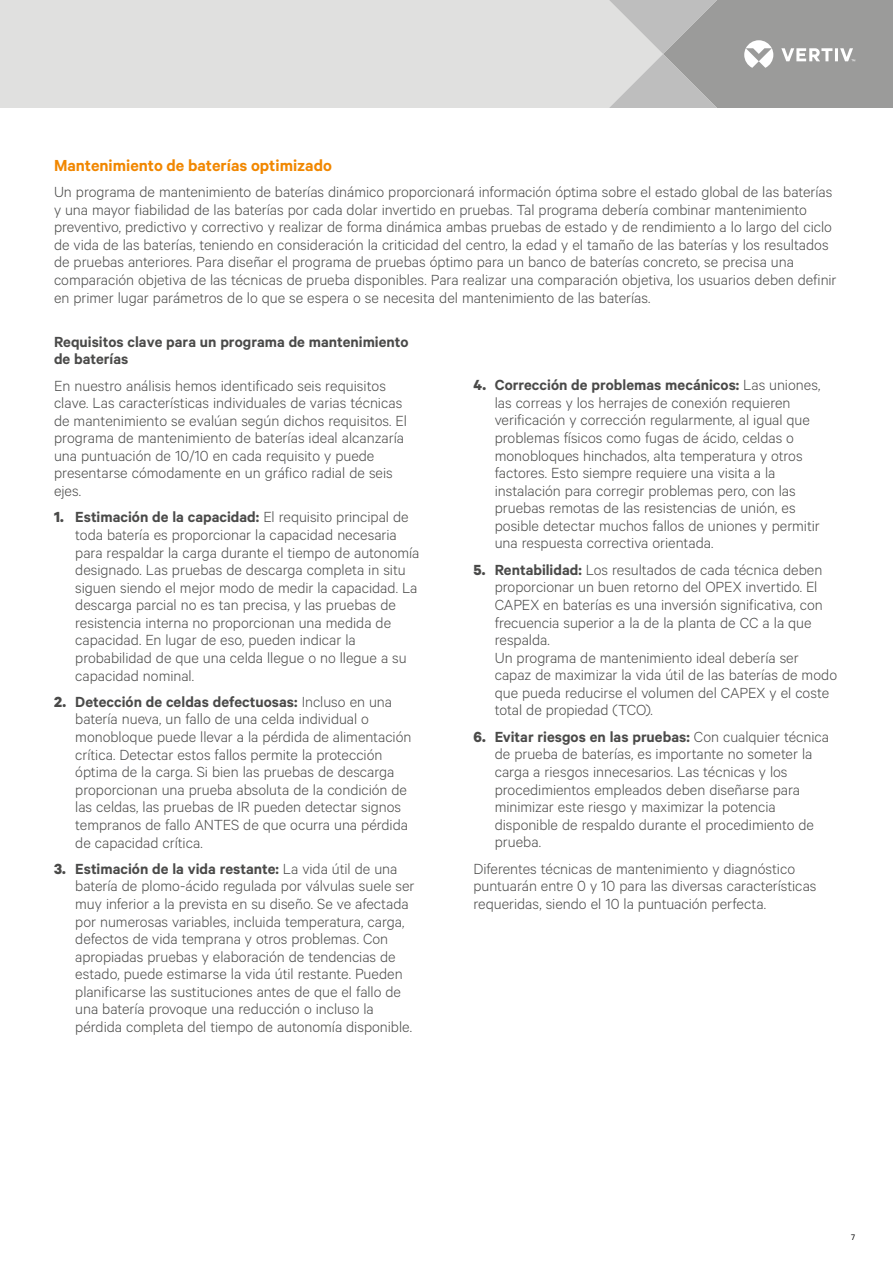
<style>
.page{position:relative;width:893px;height:1263px;background:#fff}
.page>*{position:absolute;margin:0;border:0;box-sizing:border-box;transform-origin:0 0}
.t1{font:600 18px "Calibre";color:#f18700}
.t2{font:300 16.5px/17.5px "Calibre";color:#4a4a49}
.t3{font:600 16.5px/17.5px "Calibre";color:#4a4a49}
.t4{font:9px "Calibre";color:#000}
.s1{font-weight:700}
.s2{font-weight:600}
</style>
<div class="page">
<div style="left:0;top:0;width:588px;height:108px;background:#e0e0df"></div>
<svg style="left:588px;top:0;width:305px;height:108px;background:#afafae"></svg>
<p class="t1" style="left:54px;top:154px;width:279px">Mantenimiento de baterías optimizado</p>
<p class="t2" style="left:54px;top:183px;width:784px">Un programa de mantenimiento de baterías dinámico proporcionará información óptima sobre el estado global de las baterías y una mayor fiabilidad de las baterías por cada dolar invertido en pruebas. Tal programa debería combinar mantenimiento preventivo, predictivo y correctivo y realizar de forma dinámica ambas pruebas de estado y de rendimiento a lo largo del ciclo de vida de las baterías, teniendo en consideración la criticidad del centro, la edad y el tamaño de las baterías y los resultados de pruebas anteriores. Para diseñar el programa de pruebas óptimo para un banco de baterías concreto, se precisa una comparación objetiva de las técnicas de prueba disponibles. Para realizar una comparación objetiva, los usuarios deben definir en primer lugar parámetros de lo que se espera o se necesita del mantenimiento de las baterías.</p>
<p class="t3" style="left:54px;top:332px;width:356px">Requisitos clave para un programa de mantenimiento de baterías</p>
<p class="t2" style="left:54px;top:376px;width:355px">En nuestro análisis hemos identificado seis requisitos clave. Las características individuales de varias técnicas de mantenimiento se evalúan según dichos requisitos. El programa de mantenimiento de baterías ideal alcanzaría una puntuación de 10/10 en cada requisito y puede presentarse cómodamente en un gráfico radial de seis ejes.</p>
<p class="t2" style="left:75px;top:508px;width:346px;text-indent:-21px"><span class="s1">1.</span> <span class="s2">Estimación de la capacidad:</span> El requisito principal de toda batería es proporcionar la capacidad necesaria para respaldar la carga durante el tiempo de autonomía designado. Las pruebas de descarga completa in situ siguen siendo el mejor modo de medir la capacidad. La descarga parcial no es tan precisa, y las pruebas de resistencia interna no proporcionan una medida de capacidad. En lugar de eso, pueden indicar la probabilidad de que una celda llegue o no llegue a su capacidad nominal.</p>
<p class="t2" style="left:75px;top:692px;width:338px;text-indent:-21px"><span class="s1">2.</span> <span class="s2">Detección de celdas defectuosas:</span> Incluso en una batería nueva, un fallo de una celda individual o monobloque puede llevar a la pérdida de alimentación crítica. Detectar estos fallos permite la protección óptima de la carga. Si bien las pruebas de descarga proporcionan una prueba absoluta de la condición de las celdas, las pruebas de IR pueden detectar signos tempranos de fallo ANTES de que ocurra una pérdida de capacidad crítica.</p>
<p class="t2" style="left:75px;top:859px;width:341px;text-indent:-21px"><span class="s1">3.</span> <span class="s2">Estimación de la vida restante:</span> La vida útil de una batería de plomo-ácido regulada por válvulas suele ser muy inferior a la prevista en su diseño. Se ve afectada por numerosas variables, incluida temperatura, carga, defectos de vida temprana y otros problemas. Con apropiadas pruebas y elaboración de tendencias de estado, puede estimarse la vida útil restante. Pueden planificarse las sustituciones antes de que el fallo de una batería provoque una reducción o incluso la pérdida completa del tiempo de autonomía disponible.</p>
<p class="t2" style="left:495px;top:376px;width:327px;text-indent:-21px"><span class="s1">4.</span> <span class="s2">Corrección de problemas mecánicos:</span> Las uniones, las correas y los herrajes de conexión requieren verificación y corrección regularmente, al igual que problemas físicos como fugas de ácido, celdas o monobloques hinchados, alta temperatura y otros factores. Esto siempre requiere una visita a la instalación para corregir problemas pero, con las pruebas remotas de las resistencias de unión, es posible detectar muchos fallos de uniones y permitir una respuesta correctiva orientada.</p>
<p class="t2" style="left:495px;top:560px;width:344px;text-indent:-21px"><span class="s1">5.</span> <span class="s2">Rentabilidad:</span> Los resultados de cada técnica deben proporcionar un buen retorno del OPEX invertido. El CAPEX en baterías es una inversión significativa, con frecuencia superior a la de la planta de CC a la que respalda.<br>Un programa de mantenimiento ideal debería ser capaz de maximizar la vida útil de las baterías de modo que pueda reducirse el volumen del CAPEX y el coste total de propiedad (TCO).</p>
<p class="t2" style="left:495px;top:727px;width:336px;text-indent:-21px"><span class="s1">6.</span> <span class="s2">Evitar riesgos en las pruebas:</span> Con cualquier técnica de prueba de baterías, es importante no someter la carga a riesgos innecesarios. Las técnicas y los procedimientos empleados deben diseñarse para minimizar este riesgo y maximizar la potencia disponible de respaldo durante el procedimiento de prueba.</p>
<p class="t2" style="left:473px;top:859px;width:344px">Diferentes técnicas de mantenimiento y diagnóstico puntuarán entre 0 y 10 para las diversas características requeridas, siendo el 10 la puntuación perfecta.</p>
<p class="t4" style="left:851px;top:1232px;width:5px">7</p>
</div>
